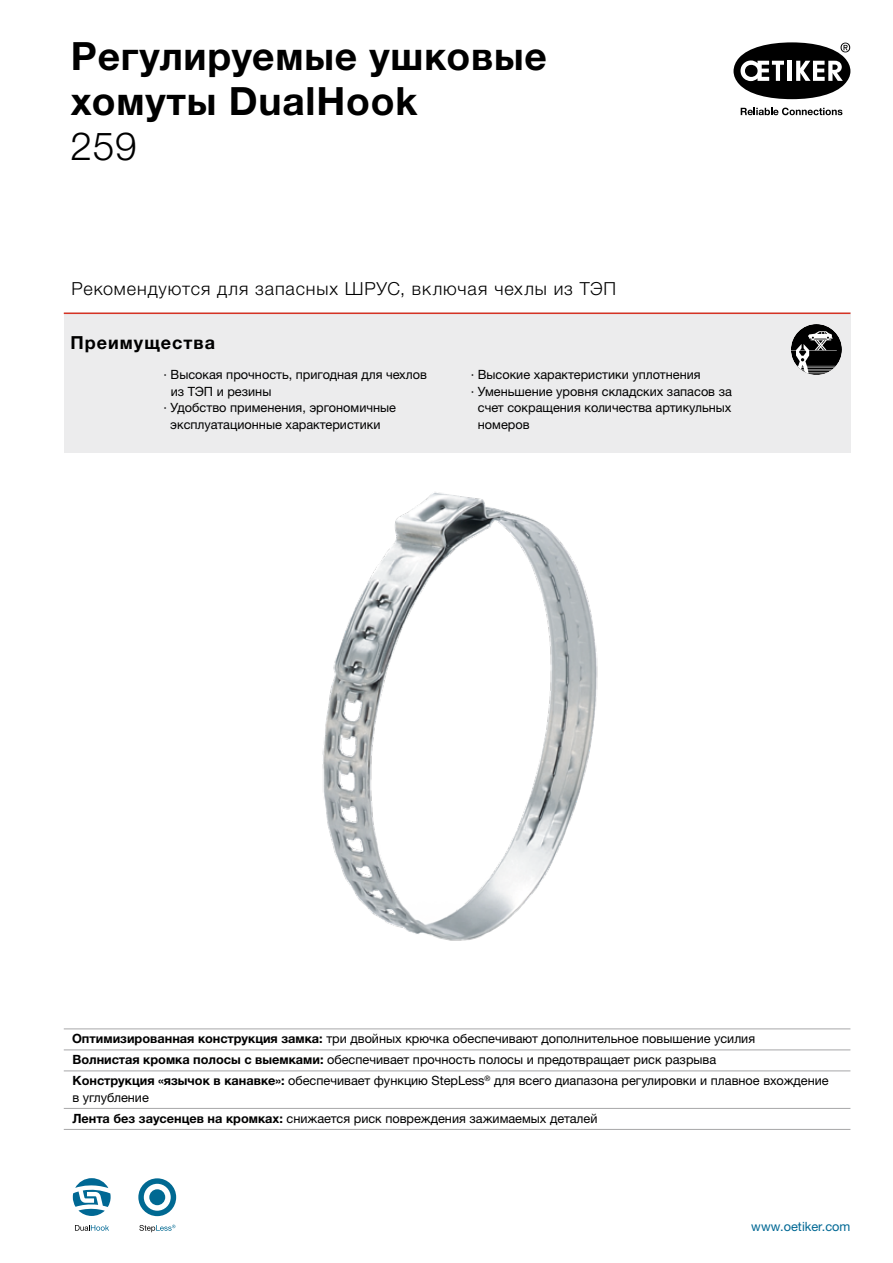
<style>
.page{position:relative;width:893px;height:1263px;background:#fff}
.page>*{position:absolute;margin:0;border:0;box-sizing:border-box;transform-origin:0 0}
.t1{font:700 39px/45px "Helvetica Neue LTW1 G";letter-spacing:.02em;color:#000}
.t2{font:300 39px "Helvetica Neue LTW1 G";color:#000}
.t3{font:300 18px "Helvetica Neue LTW1 G";letter-spacing:.05em;color:#000}
.t4{font:700 18px "Helvetica Neue LTW1 G";letter-spacing:.055em;color:#000}
.t5{font:12.75px/21px "Helvetica Neue LTW1 G";color:#000}
.t6{font:12.75px "Helvetica Neue LTW1 G";color:#006894}
.s1{font-weight:700}
</style>
<div class="page">
<svg style="left:733px;top:42px;width:117px;height:57px"></svg>
<svg style="left:741px;top:108px;width:101px;height:7px"></svg>
<div style="left:64px;top:313px;width:786px;height:140px;background:#ececed"></div>
<hr style="left:64px;top:313px;width:786px;height:1px;background:#d73324">
<svg style="left:139px;top:1225px;width:36px;height:7px"></svg>
<svg style="left:138px;top:1178px;width:38px;height:38px"></svg>
<div style="left:791px;top:324px;width:51px;height:51px;background:#000;border-radius:50%"></div>
<svg style="left:791px;top:331px;width:46px;height:43px"></svg>
<svg style="left:75px;top:1225px;width:34px;height:6px"></svg>
<svg style="left:73px;top:1178px;width:38px;height:38px"></svg>
<hr style="left:64px;top:1028px;width:786px;height:1px;background:#a7a7a8">
<hr style="left:64px;top:1049px;width:786px;height:1px;background:#a7a7a8">
<hr style="left:64px;top:1070px;width:786px;height:1px;background:#a7a7a8">
<hr style="left:64px;top:1108px;width:786px;height:1px;background:#a7a7a8">
<hr style="left:64px;top:1129px;width:786px;height:1px;background:#a7a7a8">
<img style="left:322px;top:492px;width:276px;height:449px">
<h1 class="t1" style="left:71px;top:34px;width:478px">Регулируемые ушковые хомуты DualHook</h1>
<h1 class="t2" style="left:70px;top:123px;width:68px">259</h1>
<h2 class="t3" style="left:72px;top:277px;width:546px">Рекомендуются для запасных ШРУС, включая чехлы из ТЭП</h2>
<h2 class="t4" style="left:71px;top:331px;width:146px">Преимущества</h2>
<p class="t5" style="left:163px;top:364px;width:265px">· Высокая прочность, пригодная для чехлов</p>
<p class="t5" style="left:171px;top:380px;width:102px">из ТЭП и резины</p>
<p class="t5" style="left:163px;top:397px;width:234px">· Удобство применения, эргономичные</p>
<p class="t5" style="left:170px;top:413px;width:212px">эксплуатационные характеристики</p>
<p class="t5" style="left:471px;top:364px;width:232px">· Высокие характеристики уплотнения</p>
<p class="t5" style="left:471px;top:380px;width:263px">· Уменьшение уровня складских запасов за</p>
<p class="t5" style="left:478px;top:397px;width:255px">счет сокращения количества артикульных</p>
<p class="t5" style="left:478px;top:413px;width:53px">номеров</p>
<p class="t5" style="left:72px;top:1028px;width:758px"><span class="s1">Оптимизированная конструкция замка:</span> три двойных крючка обеспечивают дополнительное повышение усилия<br><span class="s1">Волнистая кромка полосы с выемками:</span> обеспечивает прочность полосы и предотвращает риск разрыва<br><span class="s1">Конструкция «язычок в канавке»:</span> обеспечивает функцию StepLess<sup>®</sup> для всего диапазона регулировки и плавное вхождение</p>
<p class="t5" style="left:72px;top:1086px;width:527px">в углубление<br><span class="s1">Лента без заусенцев на кромках:</span> снижается риск повреждения зажимаемых деталей</p>
<p class="t6" style="left:751px;top:1218px;width:101px">www.oetiker.com</p>
</div>
